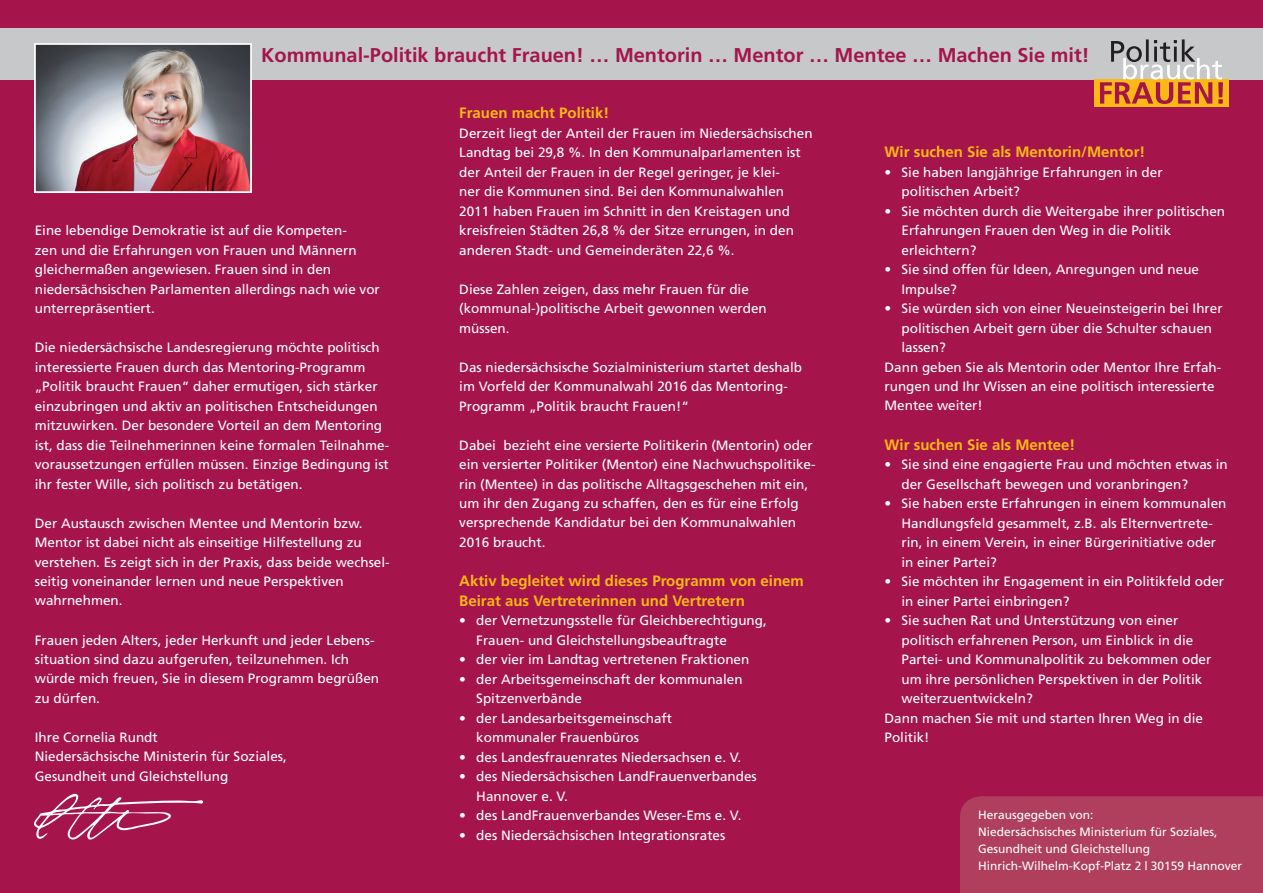
<style>
.page{position:relative;width:1263px;height:893px;background:#a5154b}
.page>*{position:absolute;margin:0;border:0;box-sizing:border-box;transform-origin:0 0}
.t1{font:700 19.95px "Frutiger";color:#a5154b}
.t2{font:700 15px/19.5px "Frutiger";color:#fcb814}
.t3{font:13.5px/19.5px "Frutiger";color:#fff}
.t4{font:12px/17px "Frutiger";color:#fff}
</style>
<div class="page">
<svg style="left:34px;top:793px;width:169px;height:47px"></svg>
<div style="left:0;top:28px;width:1263px;height:51px;background:#c7c8ca"></div>
<img style="left:37px;top:46px;width:212px;height:144px">
<div style="left:34px;top:43px;width:218px;height:150px;border:2px solid #fff"></div>
<div style="left:960px;top:796px;width:303px;height:97px;background:#b03f5d"></div>
<div style="left:1094px;top:79px;width:135px;height:28px;background:#fcb814"></div>
<svg style="left:1100px;top:39px;width:123px;height:65px"></svg>
<h1 class="t1" style="left:261px;top:44px;width:830px">Kommunal-Politik braucht Frauen! … Mentorin … Mentor … Mentee … Machen Sie mit!</h1>
<p class="t3" style="left:35px;top:220px;width:347px">Eine lebendige Demokratie ist auf die Kompeten-<br>zen und die Erfahrungen von Frauen und Männern gleichermaßen angewiesen. Frauen sind in den niedersächsischen Parlamenten allerdings nach wie vor unterrepräsentiert.</p>
<p class="t3" style="left:35px;top:337px;width:356px">Die niedersächsische Landesregierung möchte politisch interessierte Frauen durch das Mentoring-Programm „Politik braucht Frauen“ daher ermutigen, sich stärker einzubringen und aktiv an politischen Entscheidungen mitzuwirken. Der besondere Vorteil an dem Mentoring ist, dass die Teilnehmerinnen keine formalen Teilnahme&shy;voraussetzungen erfüllen müssen. Einzige Bedingung ist ihr fester Wille, sich politisch zu betätigen.</p>
<p class="t3" style="left:35px;top:513px;width:356px">Der Austausch zwischen Mentee und Mentorin bzw.<br>Mentor ist dabei nicht als einseitige Hilfestellung zu verstehen. Es zeigt sich in der Praxis, dass beide wechsel&shy;seitig voneinander lernen und neue Perspektiven wahrnehmen.</p>
<p class="t3" style="left:35px;top:630px;width:346px">Frauen jeden Alters, jeder Herkunft und jeder Lebens&shy;situation sind dazu aufgerufen, teilzunehmen. Ich würde mich freuen, Sie in diesem Programm begrüßen zu dürfen.</p>
<p class="t3" style="left:35px;top:727px;width:254px">Ihre Cornelia Rundt<br>Niedersächsische Ministerin für Soziales,<br>Gesundheit und Gleichstellung</p>
<p class="t2" style="left:459px;top:103px;width:152px">Frauen macht Politik!</p>
<p class="t3" style="left:459px;top:123px;width:355px">Derzeit liegt der Anteil der Frauen im Niedersächsischen Landtag bei 29,8 %. In den Kommunalparlamenten ist der Anteil der Frauen in der Regel geringer, je klei-<br>ner die Kommunen sind. Bei den Kommunalwahlen 2011 haben Frauen im Schnitt in den Kreistagen und kreisfreien Städten 26,8 % der Sitze errungen, in den anderen Stadt- und Gemeinderäten 22,6 %.</p>
<p class="t3" style="left:459px;top:279px;width:309px">Diese Zahlen zeigen, dass mehr Frauen für die (kommunal-)politische Arbeit gewonnen werden müssen.</p>
<p class="t3" style="left:459px;top:357px;width:344px">Das niedersächsische Sozialministerium startet deshalb im Vorfeld der Kommunalwahl 2016 das Mentoring-<br>Programm „Politik braucht Frauen!“</p>
<p class="t3" style="left:459px;top:435px;width:358px">Dabei bezieht eine versierte Politikerin (Mentorin) oder ein versierter Politiker (Mentor) eine Nachwuchspolitike&shy;rin (Mentee) in das politische Alltagsgeschehen mit ein, um ihr den Zugang zu schaffen, den es für eine Erfolg versprechende Kandidatur bei den Kommunalwahlen 2016 braucht.</p>
<p class="t2" style="left:459px;top:571px;width:346px">Aktiv begleitet wird dieses Programm von einem<br>Beirat aus Vertreterinnen und Vertretern</p>
<p class="t3" style="left:476px;top:610px;width:300px;text-indent:-17px">• der Vernetzungsstelle für Gleichberechtigung, -<br>Frauen- und Gleichstellungsbeauftragte</p>
<p class="t3" style="left:459px;top:649px;width:292px">• der vier im Landtag vertretenen Fraktionen</p>
<p class="t3" style="left:476px;top:669px;width:268px;text-indent:-17px">• der Arbeitsgemeinschaft der kommunalen<br>Spitzenverbände</p>
<p class="t3" style="left:476px;top:708px;width:197px;text-indent:-17px">• der Landesarbeitsgemeinschaft kommunaler Frauenbüros</p>
<p class="t3" style="left:459px;top:747px;width:284px">• des Landesfrauenrates Niedersachsen e. V.</p>
<p class="t3" style="left:476px;top:766px;width:282px;text-indent:-17px">• des Niedersächsischen LandFrauenverbandes<br>Hannover e. V.</p>
<p class="t3" style="left:459px;top:805px;width:284px">• des LandFrauenverbandes Weser-Ems e. V.</p>
<p class="t3" style="left:459px;top:825px;width:268px">• des Niedersächsischen Integrationsrates</p>
<p class="t2" style="left:884px;top:142px;width:262px">Wir suchen Sie als Mentorin/Mentor!</p>
<p class="t3" style="left:901px;top:162px;width:263px;text-indent:-17px">• Sie haben langjährige Erfahrungen in der politischen Arbeit?</p>
<p class="t3" style="left:901px;top:201px;width:325px;text-indent:-17px">• Sie möchten durch die Weitergabe ihrer politischen<br>Erfahrungen Frauen den Weg in die Politik erleichtern?</p>
<p class="t3" style="left:901px;top:259px;width:299px;text-indent:-17px">• Sie sind offen für Ideen, Anregungen und neue<br>Impulse?</p>
<p class="t3" style="left:884px;top:298px;width:340px">• Sie würden sich von einer Neueinsteigerin bei Ihrer</p>
<p class="t3" style="left:901px;top:318px;width:312px">politischen Arbeit gern über die Schulter schauen</p>
<p class="t3" style="left:901px;top:337px;width:46px">lassen?</p>
<p class="t3" style="left:884px;top:357px;width:338px">Dann geben Sie als Mentorin oder Mentor Ihre Erfah-</p>
<p class="t3" style="left:884px;top:376px;width:332px">rungen und Ihr Wissen an eine politisch interessierte</p>
<p class="t3" style="left:884px;top:396px;width:100px">Mentee weiter!</p>
<p class="t2" style="left:884px;top:434px;width:192px">Wir suchen Sie als Mentee!</p>
<p class="t3" style="left:901px;top:454px;width:328px;text-indent:-17px">• Sie sind eine engagierte Frau und möchten etwas in der Gesellschaft bewegen und voranbringen?</p>
<p class="t3" style="left:901px;top:493px;width:326px;text-indent:-17px">• Sie haben erste Erfahrungen in einem kommunalen Handlungsfeld gesammelt, z.B. als Elternvertrete&shy;rin, in einem Verein, in einer Bürgerinitiative oder in einer Partei?</p>
<p class="t3" style="left:901px;top:571px;width:324px;text-indent:-17px">• Sie möchten ihr Engagement in ein Politikfeld oder in einer Partei einbringen?</p>
<p class="t3" style="left:884px;top:610px;width:295px">• Sie suchen Rat und Unterstützung von einer</p>
<p class="t3" style="left:901px;top:630px;width:293px">politisch erfahrenen Person, um Einblick in die</p>
<p class="t3" style="left:901px;top:649px;width:311px">Partei- und Kommunalpolitik zu bekommen oder</p>
<p class="t3" style="left:901px;top:669px;width:302px">um ihre persönlichen Perspektiven in der Politik</p>
<p class="t3" style="left:901px;top:688px;width:133px">weiterzuentwickeln?</p>
<p class="t3" style="left:884px;top:708px;width:320px">Dann machen Sie mit und starten Ihren Weg in die</p>
<p class="t3" style="left:884px;top:727px;width:47px">Politik!</p>
<p class="t4" style="left:978px;top:806px;width:266px">Herausgegeben von:<br>Niedersächsisches Ministerium für Soziales, Gesundheit und Gleichstellung Hinrich-Wilhelm-Kopf-Platz 2 | 30159 Hannover</p>
</div>
